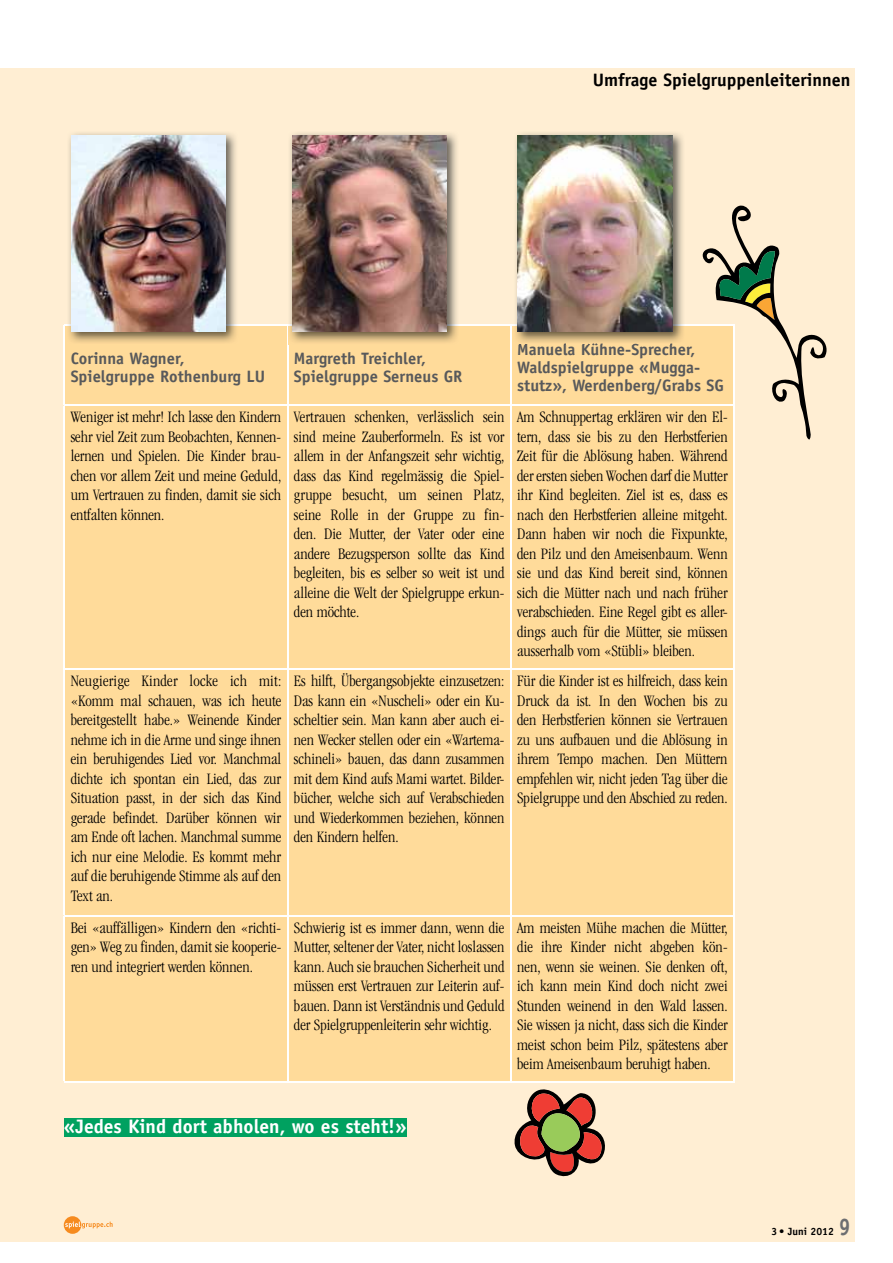
<style>
.page{position:relative;width:893px;height:1263px;background:#fff}
.page>*{position:absolute;margin:0;border:0;box-sizing:border-box;transform-origin:0 0}
.t1{font:700 24px "Officina Sans";color:#6d6e71;scale:.85 1}
.t2{font:700 19.5px "Officina Sans";color:#fff}
.t3{font:700 18px "Officina Sans";color:#000}
.t4{font:300 condensed 16.5px/19.5px "Garamond";color:#000;text-align:justify}
.t5{font:700 16.5px/18px "Officina Sans";color:#58595b}
.t6{font:700 10.5px "Officina Sans";color:#000}
</style>
<div class="page">
<div style="left:0;top:68px;width:855px;height:1174px;background:#ffeed3"></div>
<div style="left:64px;top:1119px;width:343px;height:18px;background:#00a160"></div>
<svg style="left:702px;top:205px;width:125px;height:235px"></svg>
<svg style="left:514px;top:1089px;width:91px;height:88px"></svg>
<div style="left:65px;top:325px;width:668px;height:756px;background:#ffdb9a"></div>
<hr style="left:64px;top:324px;width:224px;height:1px;background:#fff">
<hr style="left:64px;top:325px;width:1px;height:80px;background:#fff">
<hr style="left:288px;top:324px;width:223px;height:1px;background:#fff">
<hr style="left:287px;top:325px;width:1px;height:80px;background:#fff">
<hr style="left:511px;top:324px;width:224px;height:1px;background:#fff">
<hr style="left:510px;top:325px;width:1px;height:80px;background:#fff">
<hr style="left:733px;top:325px;width:2px;height:80px;background:#fff">
<hr style="left:64px;top:405px;width:224px;height:1px;background:#fff">
<hr style="left:64px;top:406px;width:1px;height:262px;background:#fff">
<hr style="left:288px;top:405px;width:223px;height:1px;background:#fff">
<hr style="left:287px;top:406px;width:1px;height:262px;background:#fff">
<hr style="left:511px;top:405px;width:224px;height:1px;background:#fff">
<hr style="left:510px;top:406px;width:1px;height:262px;background:#fff">
<hr style="left:733px;top:406px;width:2px;height:262px;background:#fff">
<hr style="left:64px;top:668px;width:224px;height:2px;background:#fff">
<hr style="left:64px;top:670px;width:1px;height:245px;background:#fff">
<hr style="left:288px;top:668px;width:223px;height:2px;background:#fff">
<hr style="left:287px;top:670px;width:1px;height:245px;background:#fff">
<hr style="left:511px;top:668px;width:224px;height:2px;background:#fff">
<hr style="left:510px;top:670px;width:1px;height:245px;background:#fff">
<hr style="left:733px;top:670px;width:2px;height:245px;background:#fff">
<hr style="left:64px;top:915px;width:224px;height:1px;background:#fff">
<hr style="left:64px;top:916px;width:1px;height:165px;background:#fff">
<hr style="left:288px;top:915px;width:223px;height:1px;background:#fff">
<hr style="left:287px;top:916px;width:1px;height:165px;background:#fff">
<hr style="left:511px;top:915px;width:224px;height:1px;background:#fff">
<hr style="left:510px;top:916px;width:1px;height:165px;background:#fff">
<hr style="left:733px;top:916px;width:2px;height:165px;background:#fff">
<hr style="left:64px;top:1081px;width:224px;height:1px;background:#fff">
<hr style="left:288px;top:1081px;width:223px;height:1px;background:#fff">
<hr style="left:511px;top:1081px;width:224px;height:1px;background:#fff">
<img style="left:67px;top:133px;width:171px;height:211px">
<img style="left:67px;top:324px;width:171px;height:1px">
<img style="left:71px;top:135px;width:155px;height:197px">
<img style="left:514px;top:133px;width:170px;height:211px">
<img style="left:514px;top:324px;width:170px;height:1px">
<img style="left:518px;top:343px;width:166px;height:1px">
<img style="left:518px;top:135px;width:154px;height:197px">
<img style="left:288px;top:133px;width:171px;height:211px">
<img style="left:288px;top:324px;width:171px;height:1px">
<img style="left:292px;top:135px;width:154px;height:197px">
<div style="left:64px;top:1216px;width:17px;height:18px;background:#f68b1f;border-radius:50%"></div>
<svg style="left:65px;top:1221px;width:48px;height:7px"></svg>
<p class="t3" style="left:593px;top:69px;width:259px">Umfrage Spielgruppenleiterinnen</p>
<p class="t5" style="left:71px;top:349px;width:196px">Corinna Wagner,<br>Spielgruppe Rothenburg LU</p>
<p class="t5" style="left:294px;top:349px;width:170px">Margreth Treichler,<br>Spielgruppe Serneus GR</p>
<p class="t5" style="left:517px;top:341px;width:208px">Manuela Kühne-Sprecher,<br>Waldspielgruppe «Mugga&shy;stutz», Werdenberg/Grabs SG</p>
<p class="t4" style="left:71px;top:407px;width:212px">Weniger ist mehr! Ich lasse den Kindern sehr viel Zeit zum Beobachten, Kennen&shy;lernen und Spielen. Die Kinder brau&shy;chen vor allem Zeit und meine Geduld, um Vertrauen zu finden, damit sie sich entfalten können.</p>
<p class="t4" style="left:294px;top:407px;width:212px">Vertrauen schenken, verlässlich sein sind meine Zauberformeln. Es ist vor allem in der Anfangszeit sehr wichtig, dass das Kind regelmässig die Spiel&shy;gruppe besucht, um seinen Platz, seine Rolle in der Gruppe zu fin&shy;den. Die Mutter, der Vater oder eine andere Bezugsperson sollte das Kind begleiten, bis es selber so weit ist und alleine die Welt der Spielgruppe erkun&shy;den möchte.</p>
<p class="t4" style="left:517px;top:407px;width:212px">Am Schnuppertag erklären wir den El&shy;tern, dass sie bis zu den Herbstferien Zeit für die Ablösung haben. Während der ersten sieben Wochen darf die Mutter ihr Kind begleiten. Ziel ist es, dass es nach den Herbstferien alleine mitgeht.<br>Dann haben wir noch die Fixpunkte, den Pilz und den Ameisenbaum. Wenn sie und das Kind bereit sind, können sich die Mütter nach und nach früher verabschieden. Eine Regel gibt es aller&shy;dings auch für die Mütter, sie müssen ausserhalb vom «Stübli» bleiben.</p>
<p class="t4" style="left:71px;top:671px;width:212px">Neugierige Kinder locke ich mit: «Komm mal schauen, was ich heute bereitgestellt habe.» Weinende Kinder nehme ich in die Arme und singe ihnen ein beruhigendes Lied vor. Manchmal dichte ich spontan ein Lied, das zur Situation passt, in der sich das Kind gerade befindet. Darüber können wir am Ende oft lachen. Manchmal summe ich nur eine Melodie. Es kommt mehr auf die beruhigende Stimme als auf den Text an.</p>
<p class="t4" style="left:294px;top:671px;width:212px">Es hilft, Übergangsobjekte einzusetzen:<br>Das kann ein «Nuscheli» oder ein Ku&shy;scheltier sein. Man kann aber auch ei&shy;nen Wecker stellen oder ein «Wartema&shy;schineli» bauen, das dann zusammen mit dem Kind aufs Mami wartet. Bilder&shy;bücher, welche sich auf Verabschieden und Wiederkommen beziehen, können den Kindern helfen.</p>
<p class="t4" style="left:517px;top:671px;width:212px">Für die Kinder ist es hilfreich, dass kein Druck da ist. In den Wochen bis zu den Herbstferien können sie Vertrauen zu uns aufbauen und die Ablösung in ihrem Tempo machen. Den Müttern empfehlen wir, nicht jeden Tag über die Spielgruppe und den Abschied zu reden.</p>
<p class="t4" style="left:71px;top:918px;width:212px">Bei «auffälligen» Kindern den «richti&shy;gen» Weg zu finden, damit sie kooperie&shy;ren und integriert werden können.</p>
<p class="t4" style="left:294px;top:918px;width:212px">Schwierig ist es immer dann, wenn die Mutter, seltener der Vater, nicht loslassen kann. Auch sie brauchen Sicherheit und müssen erst Vertrauen zur Leiterin auf&shy;bauen. Dann ist Verständnis und Geduld der Spielgruppenleiterin sehr wichtig.</p>
<p class="t4" style="left:517px;top:918px;width:212px">Am meisten Mühe machen die Mütter, die ihre Kinder nicht abgeben kön&shy;nen, wenn sie weinen. Sie denken oft, ich kann mein Kind doch nicht zwei Stunden weinend in den Wald lassen.<br>Sie wissen ja nicht, dass sich die Kinder meist schon beim Pilz, spätestens aber beim Ameisenbaum beruhigt haben.</p>
<p class="t2" style="left:64px;top:1114px;width:344px">«Jedes Kind dort abholen, wo es steht!»</p>
<p class="t6" style="left:771px;top:1225px;width:64px">3 • Juni 2012</p>
<h1 class="t1" style="left:839px;top:1212px;width:15px">9</h1>
</div>
